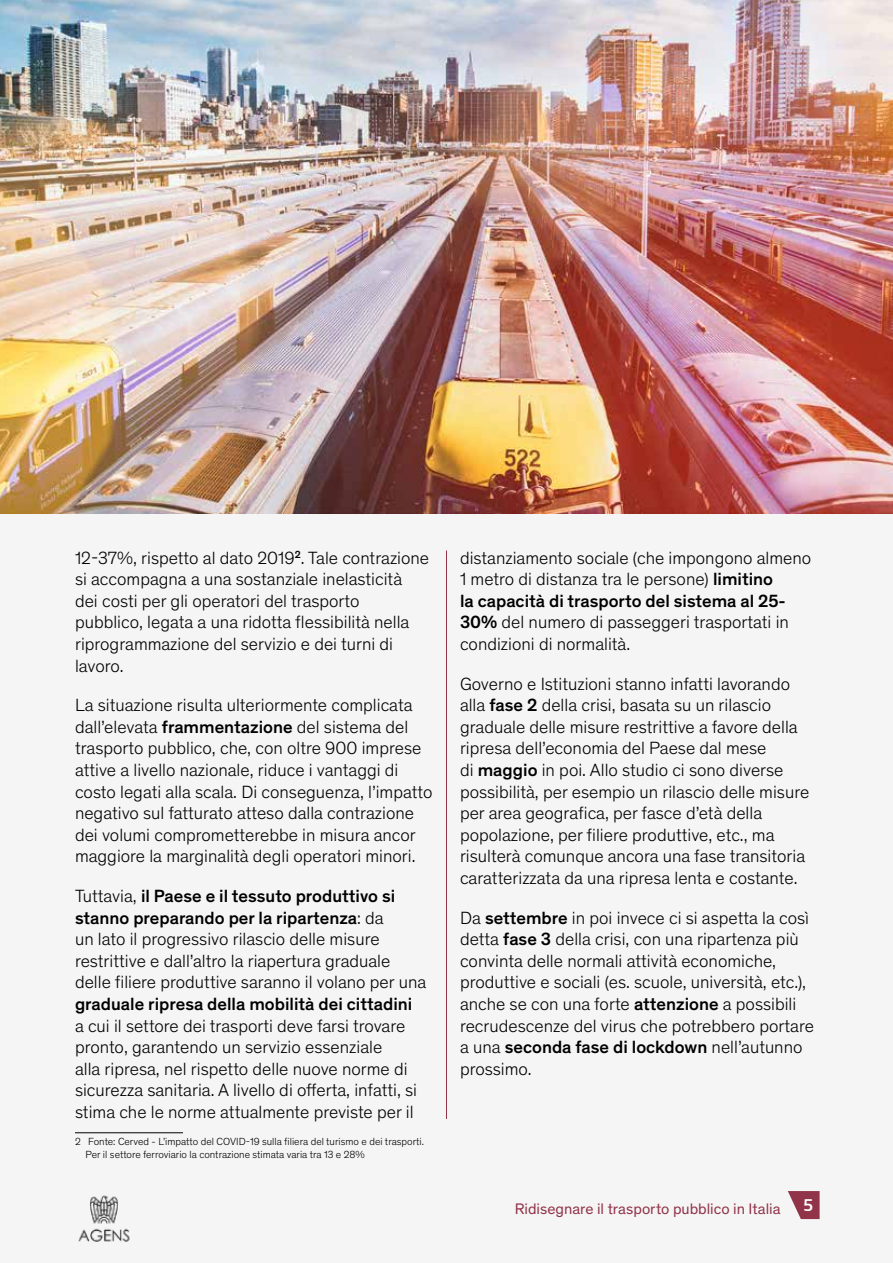
<style>
.page{position:relative;width:893px;height:1263px;background:#fff}
.page>*{position:absolute;margin:0;border:0;box-sizing:border-box;transform-origin:0 0}
.t1{font:300 18px/21.6px "Theinhardt Pan";color:#000}
.t2{font:500 18px "Theinhardt Pan";color:#000}
.t3{font:700 16.95px "Sansation";color:#fff}
.t4{font:15.45px "Theinhardt Pan";color:#913449}
.t5{font:300 10.5px/12.6px "Theinhardt Pan";color:#000}
.s1{font-weight:500}
</style>
<div class="page">
<svg style="left:788px;top:1191px;width:32px;height:28px"></svg>
<img style="left:78px;top:1195px;width:52px;height:47px">
<img style="left:0;top:0;width:893px;height:513px">
<hr style="left:446px;top:550px;width:1px;height:569px;background:#913449">
<hr style="left:75px;top:1132px;width:108px;height:1px;background:#000">
<p class="t1" style="left:75px;top:546px;width:356px">12-37%, rispetto al dato 2019<sup>2</sup>. Tale contrazione si accompagna a una sostanziale inelasticità dei costi per gli operatori del trasporto pubblico, legata a una ridotta flessibilità nella riprogrammazione del servizio e dei turni di lavoro.</p>
<p class="t1" style="left:75px;top:693px;width:359px">La situazione risulta ulteriormente complicata dall’elevata <span class="s1">frammentazione</span> del sistema del trasporto pubblico, che, con oltre 900 imprese attive a livello nazionale, riduce i vantaggi di costo legati alla scala. Di conseguenza, l’impatto negativo sul fatturato atteso dalla contrazione dei volumi comprometterebbe in misura ancor maggiore la marginalità degli operatori minori.</p>
<p class="t1" style="left:75px;top:884px;width:353px">Tuttavia, <span class="s1">il Paese e il tessuto produttivo si stanno preparando per la ripartenza</span>: da<br>un lato il progressivo rilascio delle misure restrittive e dall’altro la riapertura graduale delle filiere produttive saranno il volano per una</p>
<p class="t2" style="left:75px;top:991px;width:339px">graduale ripresa della mobilità dei cittadini</p>
<p class="t1" style="left:75px;top:1014px;width:344px">a cui il settore dei trasporti deve farsi trovare pronto, garantendo un servizio essenziale<br>alla ripresa, nel rispetto delle nuove norme di sicurezza sanitaria. A livello di offerta, infatti, si stima che le norme attualmente previste per il</p>
<p class="t5" style="left:86px;top:1135px;width:340px;text-indent:-11px">2 Fonte: Cerved - L’impatto del COVID-19 sulla filiera del turismo e dei trasporti.<br>Per il settore ferroviario la contrazione stimata varia tra 13 e 28%</p>
<p class="t1" style="left:460px;top:546px;width:353px">distanziamento sociale (che impongono almeno 1 metro di distanza tra le persone) <span class="s1">limitino<br>la capacità di trasporto del sistema al 25- 30%</span> del numero di passeggeri trasportati in condizioni di normalità.</p>
<p class="t1" style="left:460px;top:672px;width:351px">Governo e Istituzioni stanno infatti lavorando alla <span class="s1">fase 2</span> della crisi, basata su un rilascio graduale delle misure restrittive a favore della ripresa dell’economia del Paese dal mese<br>di <span class="s1">maggio</span> in poi. Allo studio ci sono diverse possibilità, per esempio un rilascio delle misure per area geografica, per fasce d’età della popolazione, per filiere produttive, etc., ma risulterà comunque ancora una fase transitoria caratterizzata da una ripresa lenta e costante.</p>
<p class="t1" style="left:460px;top:906px;width:355px">Da <span class="s1">settembre</span> in poi invece ci si aspetta la così detta <span class="s1">fase 3</span> della crisi, con una ripartenza più convinta delle normali attività economiche, produttive e sociali (es. scuole, università, etc.), anche se con una forte <span class="s1">attenzione</span> a possibili recrudescenze del virus che potrebbero portare a una <span class="s1">seconda fase di lockdown</span> nell’autunno prossimo.</p>
<p class="t4" style="left:515px;top:1198px;width:267px">Ridisegnare il trasporto pubblico in Italia</p>
<p class="t3" style="left:803px;top:1196px;width:11px">5</p>
</div>
